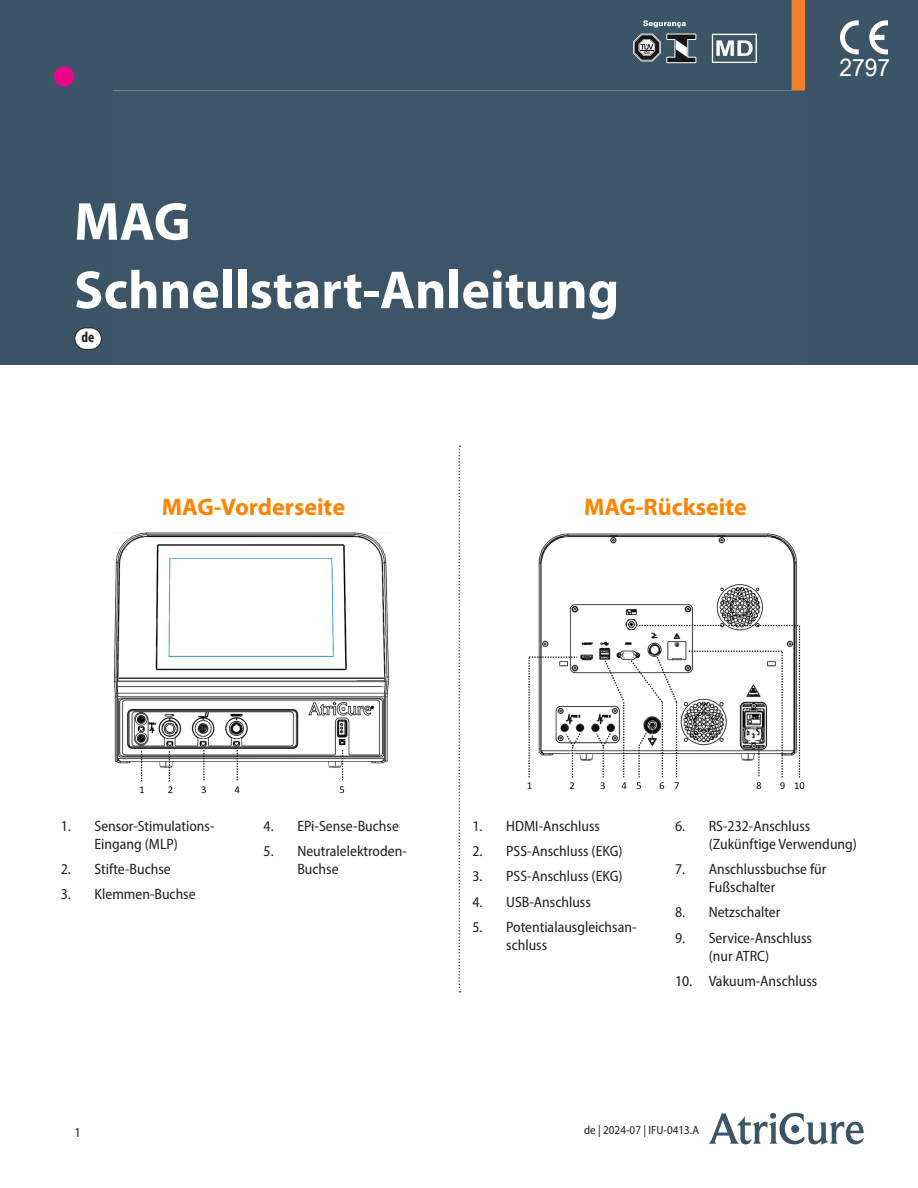
<style>
.page{position:relative;width:918px;height:1188px;background:#fff}
.page>*{position:absolute;margin:0;border:0;box-sizing:border-box;transform-origin:0 0}
.Cover_Title{font:700 54px "Myriad Pro";color:#fff}
.Colored_Product_Header{font:700 24px "Myriad Pro";color:#ff8200}
.t1{font:23.85px "Arial Narrow";color:#fff;scale:1.17 1}
.t2{font:semi-condensed 15px/18px "Myriad Pro";color:#231f20}
.Language_Code{font:700 condensed 15px "Myriad Pro";color:#231f20}
.t3{font:semi-condensed 13.5px "Myriad Pro";color:#231f20}
.t4{font:semi-condensed 12px "Myriad Pro";color:#231f20}
</style>
<div class="page">
<svg style="left:708px;top:1113px;width:156px;height:32px"></svg>
<div style="left:0;top:0;width:918px;height:364px;background:#3b5566"></div>
<img style="left:114px;top:0;width:690px;height:91px">
<svg style="left:459px;top:446px;width:1px;height:547px"></svg>
<img style="left:114px;top:533px;width:275px;height:261px">
<img style="left:527px;top:533px;width:278px;height:257px">
<div style="left:54px;top:66px;width:20px;height:21px;background:#ed028c;border-radius:50%"></div>
<div style="left:75px;top:328px;width:26px;height:21px;background:#fff;border-radius:11px"></div>
<div style="left:74px;top:328px;width:28px;height:22px;border:1px solid #231f20;border-radius:11px"></div>
<svg style="left:840px;top:20px;width:19px;height:34px"></svg>
<svg style="left:869px;top:20px;width:19px;height:34px"></svg>
<svg style="left:712px;top:34px;width:45px;height:29px"></svg>
<svg style="left:633px;top:20px;width:64px;height:43px"></svg>
<p class="Cover_Title" style="left:74px;top:186px;width:118px">MAG</p>
<p class="Cover_Title" style="left:74px;top:255px;width:547px">Schnellstart-Anleitung</p>
<p class="Language_Code" style="left:82px;top:328px;width:14px">de</p>
<p class="Colored_Product_Header" style="left:162px;top:491px;width:185px">MAG-Vorderseite</p>
<p class="Colored_Product_Header" style="left:584px;top:491px;width:164px">MAG-Rückseite</p>
<h3 class="t1" style="left:839px;top:50px;width:45px">2797</h3>
<p class="t2" style="left:61px;top:817px;width:155px;text-align:center">1. Sensor-Stimulations-<br>Eingang (MLP)</p>
<p class="t2" style="left:61px;top:860px;width:112px">2. Stifte-Buchse</p>
<p class="t2" style="left:61px;top:885px;width:136px">3. Klemmen-Buchse</p>
<p class="t2" style="left:264px;top:817px;width:137px">4. EPi-Sense-Buchse</p>
<p class="t2" style="left:297px;top:842px;width:111px;text-indent:-34px">5. Neutralelektroden-<br>Buchse</p>
<p class="t2" style="left:472px;top:817px;width:129px">1. HDMI-Anschluss</p>
<p class="t2" style="left:472px;top:842px;width:152px">2. PSS-Anschluss (EKG)</p>
<p class="t2" style="left:472px;top:867px;width:152px">3. PSS-Anschluss (EKG)</p>
<p class="t2" style="left:472px;top:892px;width:120px">4. USB-Anschluss</p>
<p class="t2" style="left:506px;top:918px;width:132px;text-indent:-34px">5. Potentialausgleichsan&shy;schluss</p>
<p class="t2" style="left:709px;top:817px;width:150px;text-indent:-34px">6. RS-232-Anschluss (Zukünftige Verwendung)</p>
<p class="t2" style="left:709px;top:860px;width:119px;text-indent:-34px">7. Anschlussbuchse für<br>Fußschalter</p>
<p class="t2" style="left:675px;top:903px;width:107px">8. Netzschalter</p>
<p class="t2" style="left:675px;top:928px;width:138px;text-align:center">9. Service-Anschluss (nur ATRC)</p>
<p class="t2" style="left:675px;top:972px;width:144px">10. Vakuum-Anschluss</p>
<p class="t3" style="left:75px;top:1125px;width:8px">1</p>
<p class="t4" style="left:584px;top:1123px;width:116px">de | 2024-07 | IFU-0413.A</p>
</div>
